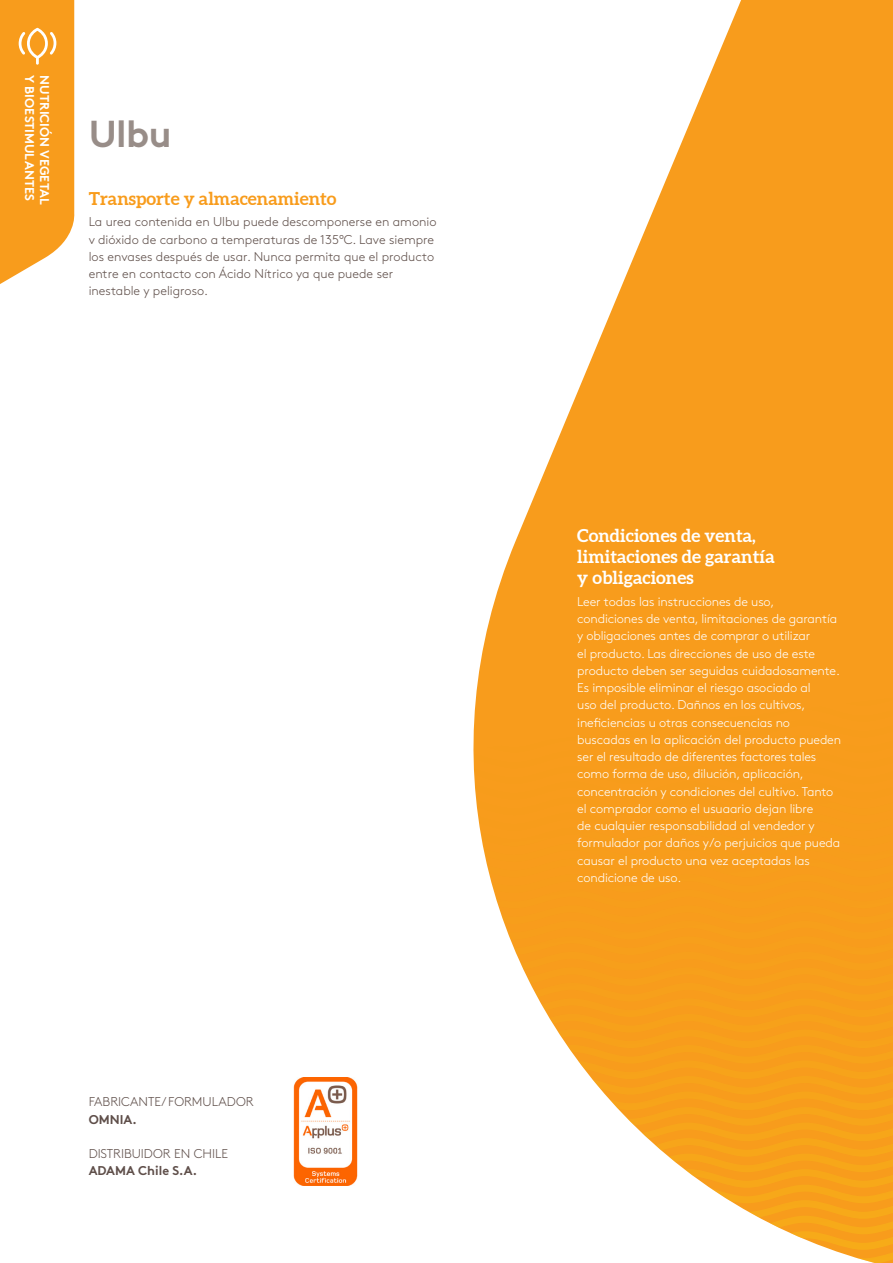
<style>
.page{position:relative;width:893px;height:1263px;background:#fff}
.page>*{position:absolute;margin:0;border:0;box-sizing:border-box;transform-origin:0 0}
.Product_Heading{font:700 37.5px "Brown Std";color:#988d88}
.Green_Subhead{font:700 18px/21px "Aleo";color:#fff}
.Green_Subhead-2{font:700 18px "Aleo";color:#f89c1c}
.Body{font:300 12.75px/17.2px "Brown Std";letter-spacing:-.01em;color:#fff}
.Body-2{font:300 12.75px/17.2px "Brown Std";color:#5f4f4a}
.Product_Category{font:700 12.75px "Brown Std";color:#fff}
.Body-3{font:700 12.75px "Brown Std";color:#5f4f4a}
</style>
<div class="page">
<svg style="left:476px;top:0;width:417px;height:690px;fill:#f89c1c"></svg>
<svg style="left:473px;top:690px;width:420px;height:573px"></svg>
<svg style="left:0;top:0;width:75px;height:284px;background:#f8a531"></svg>
<img style="left:293px;top:1077px;width:65px;height:108px">
<p class="Product_Category" style="left:37px;top:75px;width:127px;rotate:90deg">Y BIOESTIMULANTES</p>
<p class="Product_Category" style="left:52px;top:75px;width:131px;rotate:90deg">NUTRICIÓN VEGETAL</p>
<p class="Product_Heading" style="left:89px;top:111px;width:84px">Ulbu</p>
<p class="Green_Subhead-2" style="left:89px;top:187px;width:249px">Transporte y almacenamiento</p>
<p class="Body-2" style="left:89px;top:214px;width:349px">La urea contenida en Ulbu puede descomponerse en amonio v dióxido de carbono a temperaturas de 135°C. Lave siempre los envases después de usar. Nunca permita que el producto entre en contacto con Ácido Nítrico ya que puede ser inestable y peligroso.</p>
<p class="Body-2" style="left:89px;top:1093px;width:167px">FABRICANTE/ FORMULADOR</p>
<p class="Body-3" style="left:89px;top:1111px;width:50px">OMNIA.</p>
<p class="Body-2" style="left:89px;top:1145px;width:141px">DISTRIBUIDOR EN CHILE</p>
<p class="Body-3" style="left:89px;top:1163px;width:110px">ADAMA Chile S.A.</p>
<p class="Green_Subhead" style="left:577px;top:526px;width:199px">Condiciones de venta, limitaciones de garantía y obligaciones</p>
<p class="Body" style="left:577px;top:593px;width:265px">Leer todas las instrucciones de uso, condiciones de venta, limitaciones de garantía y obligaciones antes de comprar o utilizar<br>el producto. Las direcciones de uso de este producto deben ser seguidas cuidadosamente.<br>Es imposible eliminar el riesgo asociado al<br>uso del producto. Dañnos en los cultivos, ineficiencias u otras consecuencias no buscadas en la aplicación del producto pueden ser el resultado de diferentes factores tales como forma de uso, dilución, aplicación, concentración y condiciones del cultivo. Tanto el comprador como el usuaario dejan libre<br>de cualquier responsabilidad al vendedor y formulador por daños y/o perjuicios que pueda causar el producto una vez aceptadas las condicione de uso.</p>
</div>
